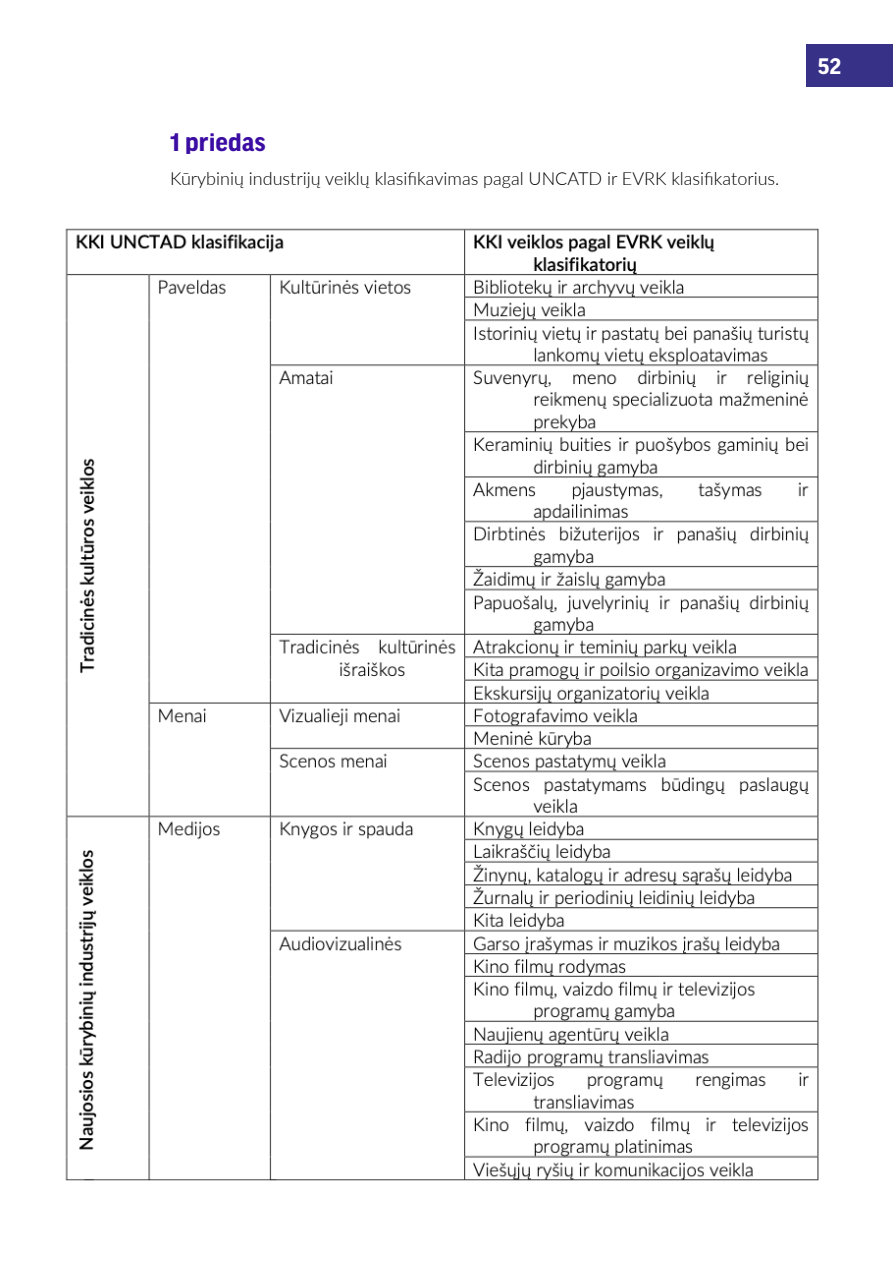
<style>
.page{position:relative;width:893px;height:1263px;background:#fff}
.page>*{position:absolute;margin:0;border:0;box-sizing:border-box;transform-origin:0 0}
.t1{font:700 27px "Good Headline Pro";color:#3b0da3}
.t2{font:700 24px "Good Headline Pro";color:#fff}
.t3{font:300 18px "Lato";color:#000}
</style>
<div class="page">
<div style="left:807px;top:45px;width:86px;height:42px;background:#373187"></div>
<img style="left:65px;top:228px;width:754px;height:953px">
<h1 class="t1" style="left:170px;top:130px;width:97px">1 priedas</h1>
<p class="t3" style="left:170px;top:166px;width:611px">Kūrybinių industrijų veiklų klasifikavimas pagal UNCATD ir EVRK klasifikatorius.</p>
<h2 class="t2" style="left:818px;top:55px;width:25px">52</h2>
</div>
